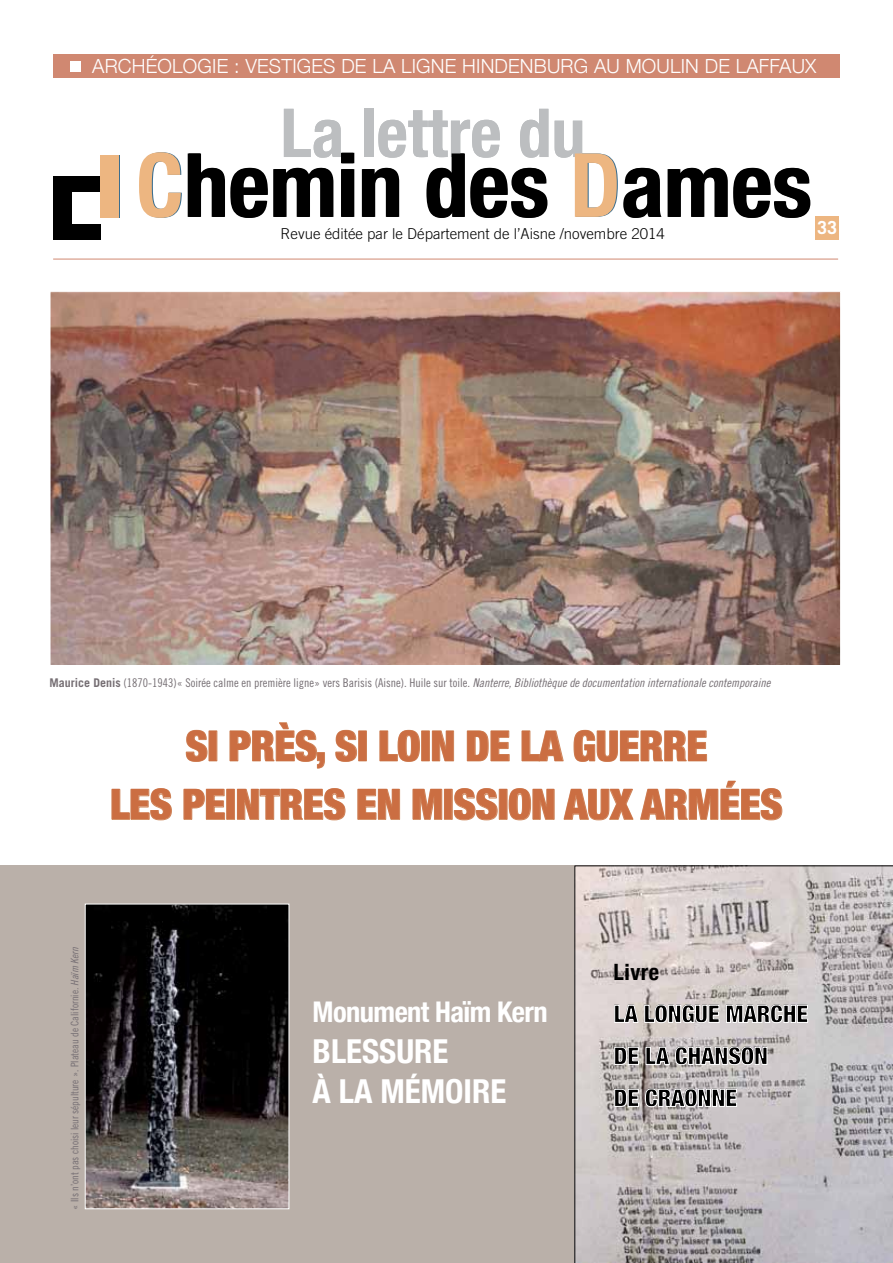
<style>
.page{position:relative;width:893px;height:1263px;background:#fff}
.page>*{position:absolute;margin:0;border:0;box-sizing:border-box;transform-origin:0 0}
.t1{font:700 condensed 88.8px "Helvetica Neue";color:#000}
.t2{font:700 condensed 67.5px "Helvetica Neue";color:#bcbec0}
.t3{font:900 condensed 42px/58.5px "Helvetica Neue";letter-spacing:-.01em;color:#cb6e42;text-align:center}
.t4{font:700 condensed 33px/40.5px "Helvetica Neue";color:#fff}
.t5{font:700 condensed 28.5px "Helvetica Neue";letter-spacing:-.02em;color:#fff}
.t6{font:900 condensed 24px/42px "Helvetica Neue";letter-spacing:-.01em;color:#000}
.t7{font:700 condensed 22.5px "Helvetica Neue";color:#000}
.t8{font:300 19.5px "Helvetica Neue";letter-spacing:.01em;color:#fff}
.t9{font:700 18px "Trade Gothic LT Std";color:#fff}
.t10{font:300 15px "Trade Gothic LT Std";color:#000}
.t11{font:12px "Trade Gothic LT Std Cn 18";color:#756e73}
.t12{font:10.5px "Trade Gothic LT Std Cn 18";color:#756e73}
.s1{color:#edb681}
.s2{font-family:"Trade Gothic LT Std";font-weight:700}
.s3{font-family:"Trade Gothic LT Std Cn 18 Obl"}
</style>
<div class="page">
<div style="left:0;top:865px;width:574px;height:398px;background:#bab0a9"></div>
<img style="left:52px;top:293px;width:787px;height:371px">
<div style="left:53px;top:54px;width:787px;height:24px;background:#d08871"></div>
<div style="left:101px;top:155px;width:19px;height:63px;background:#3b6e8f"></div>
<div style="left:54px;top:177px;width:18px;height:63px;background:#000"></div>
<div style="left:54px;top:225px;width:47px;height:15px;background:#000"></div>
<hr style="left:53px;top:259px;width:785px;height:1px;background:#d08871">
<div style="left:100px;top:155px;width:19px;height:63px;background:#edb681"></div>
<div style="left:53px;top:177px;width:17px;height:63px;background:#000"></div>
<div style="left:53px;top:177px;width:47px;height:15px;background:#000"></div>
<div style="left:815px;top:216px;width:23px;height:24px;background:#edb681"></div>
<div style="left:70px;top:62px;width:11px;height:10px;background:#fff"></div>
<svg style="left:186px;top:729px;width:22px;height:33px"></svg>
<svg style="left:229px;top:722px;width:96px;height:47px"></svg>
<svg style="left:335px;top:729px;width:22px;height:33px"></svg>
<div style="left:358px;top:730px;width:9px;height:31px;border:1px solid #d08c61"></div>
<svg style="left:379px;top:729px;width:41px;height:33px"></svg>
<div style="left:421px;top:730px;width:9px;height:31px;border:1px solid #d08c61"></div>
<svg style="left:432px;top:730px;width:22px;height:32px"></svg>
<svg style="left:467px;top:730px;width:43px;height:32px"></svg>
<svg style="left:521px;top:730px;width:43px;height:32px"></svg>
<svg style="left:573px;top:729px;width:134px;height:33px"></svg>
<svg style="left:111px;top:788px;width:61px;height:33px"></svg>
<svg style="left:183px;top:789px;width:42px;height:31px"></svg>
<div style="left:226px;top:789px;width:9px;height:31px;border:1px solid #d08c61"></div>
<svg style="left:237px;top:788px;width:109px;height:33px"></svg>
<svg style="left:357px;top:789px;width:43px;height:31px"></svg>
<svg style="left:412px;top:789px;width:31px;height:31px"></svg>
<div style="left:444px;top:789px;width:9px;height:31px;border:1px solid #d08c61"></div>
<svg style="left:454px;top:788px;width:44px;height:33px"></svg>
<div style="left:499px;top:789px;width:8px;height:31px;border:1px solid #d08c61"></div>
<svg style="left:508px;top:788px;width:47px;height:33px"></svg>
<svg style="left:563px;top:789px;width:71px;height:32px"></svg>
<svg style="left:640px;top:780px;width:143px;height:41px"></svg>
<img style="left:87px;top:906px;width:200px;height:301px">
<div style="left:85px;top:904px;width:204px;height:305px;border:1px solid #fff"></div>
<svg style="left:575px;top:866px;width:318px;height:397px;background:#c0bbbb"></svg>
<svg style="left:614px;top:996px;width:106px;height:27px;background:#dcd4d2"></svg>
<svg style="left:726px;top:999px;width:82px;height:25px"></svg>
<svg style="left:614px;top:1046px;width:25px;height:19px"></svg>
<svg style="left:645px;top:1041px;width:123px;height:24px;background:#cac6c5"></svg>
<svg style="left:614px;top:1088px;width:25px;height:19px"></svg>
<svg style="left:645px;top:1083px;width:92px;height:24px"></svg>
<h3 class="t8" style="left:92px;top:50px;width:726px">ARCHÉOLOGIE : VESTIGES DE LA LIGNE HINDENBURG AU MOULIN DE LAFFAUX</h3>
<h2 class="t2" style="left:280px;top:77px;width:306px">La lettre du</h2>
<h1 class="t1" style="left:136px;top:112px;width:677px"><span class="s1">C</span>hemin des <span class="s1">D</span>ames</h1>
<p class="t10" style="left:280px;top:224px;width:386px">Revue éditée par le Département de l’Aisne /novembre 2014</p>
<h3 class="t9" style="left:817px;top:217px;width:22px">33</h3>
<p class="t11" style="left:49px;top:675px;width:723px"><span class="s2">Maurice Denis</span> (1870-1943)« Soirée calme en première ligne» vers Barisis (Aisne). Huile sur toile. <span class="s3">Nanterre, Bibliothèque de documentation internationale contemporaine</span></p>
<h3 class="t3" style="left:110px;top:714px;width:672px">SI PRÈS, SI LOIN DE LA GUERRE<br>LES PEINTRES EN MISSION AUX ARMÉES</h3>
<p class="t12" style="left:69px;top:1209px;width:264px;rotate:-90deg">« Ils n’ont pas choisi leur sépulture ». Plateau de Californie<span class="s3">. Haïm Kern</span></p>
<h3 class="t5" style="left:313px;top:988px;width:236px">Monument Haïm Kern</h3>
<h3 class="t4" style="left:313px;top:1028px;width:195px">Blessure<br>à la mémoire</h3>
<h3 class="t7" style="left:614px;top:954px;width:47px">Livre</h3>
<h3 class="t6" style="left:614px;top:991px;width:196px">LA LONGUE MARCHE<br>DE LA CHANSON<br>DE CRAONNE</h3>
</div>
